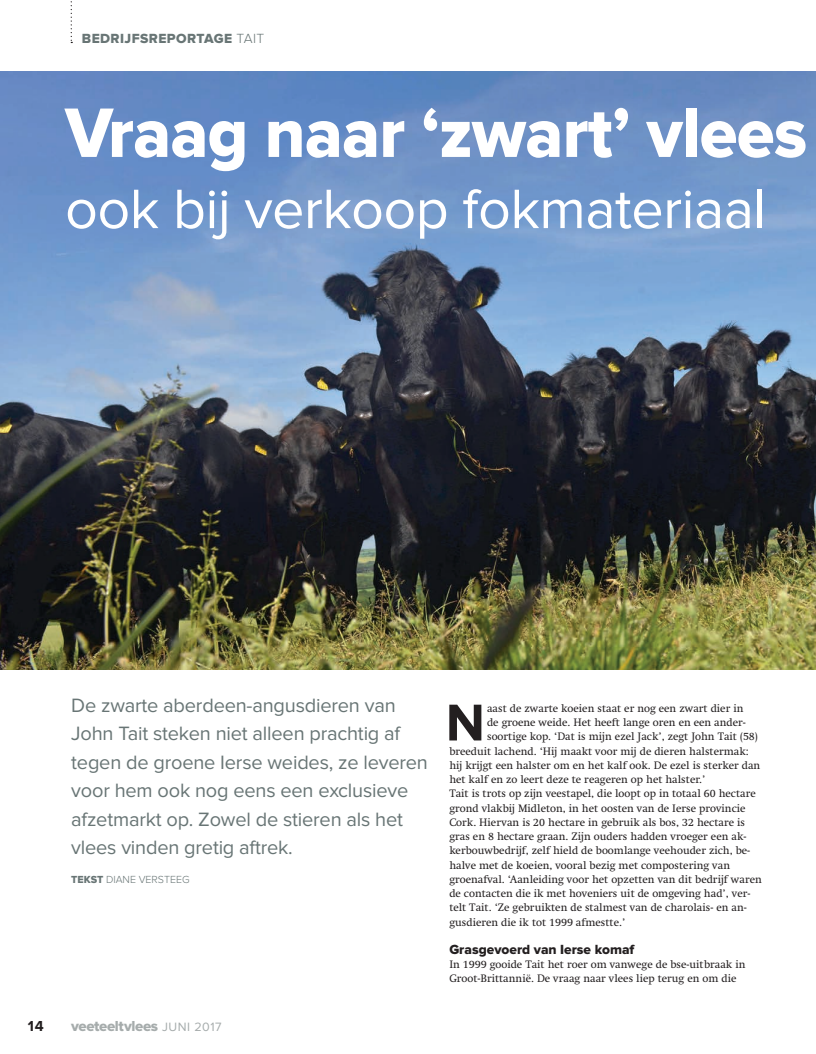
<style>
.page{position:relative;width:816px;height:1054px;background:#fff}
.page>*{position:absolute;margin:0;border:0;box-sizing:border-box;transform-origin:0 0}
.t1{font:72.5px "Proxima Nova Extrabld";letter-spacing:-.01em;color:#fff;scale:.95 1}
.t2{font:57.5px "Proxima Nova";letter-spacing:-.01em;color:#fff}
.t3{font:700 53.62px "Proxima Nova";color:#231f20}
.t4{font:20px/28.5px "Proxima Nova";letter-spacing:-.01em;color:#687575}
.t5{font:15px "Proxima Nova Extrabld";letter-spacing:-.025em;color:#a6acac}
.t6{font:700 15px "Proxima Nova";color:#231f20}
.t7{font:13.75px "Proxima Nova Extrabld";color:#231f20}
.t8{font:13.75px "Proxima Nova Extrabld";letter-spacing:.03em;color:#687575}
.t9{font:11px/14.2px "Swift LT Pro";color:#231f20}
.t10{font:300 10.62px "Proxima Nova";color:#687575}
.s1{font-family:"Proxima Nova";font-weight:300}
.s2{font-family:"Proxima Nova Extrabld";font-weight:400}
.s3{font-family:"Proxima Nova";font-size:12.5px}
</style>
<div class="page">
<img style="left:0;top:72px;width:816px;height:597px">
<svg style="left:71px;top:1px;width:1px;height:42px"></svg>
<p class="t8" style="left:82px;top:31px;width:184px">BEDRIJFSREPORTAGE <span class="s1">TAIT</span></p>
<h1 class="t1" style="left:65px;top:91px;width:782px">Vraag naar ‘zwart’ vlees</h1>
<h2 class="t2" style="left:65px;top:176px;width:703px">ook bij verkoop fokmateriaal</h2>
<h3 class="t6" style="left:28px;top:1017px;width:17px">14</h3>
<h3 class="t4" style="left:71px;top:691px;width:358px">De zwarte aberdeen-angusdieren van John Tait steken niet alleen prachtig af tegen de groene Ierse weides, ze leveren voor hem ook nog eens een exclusieve afzetmarkt op. Zowel de stieren als het vlees vinden gretig aftrek.</h3>
<p class="t10" style="left:71px;top:872px;width:120px"><span class="s2">TEKST</span> DIANE VERSTEEG</p>
<h3 class="t5" style="left:71px;top:1017px;width:152px">veeteeltvlees <span class="s3">JUNI 2017</span></h3>
<h3 class="t3" style="left:446px;top:691px;width:41px">N</h3>
<p class="t9" style="left:487px;top:701px;width:258px">aast de zwarte koeien staat er nog een zwart dier in</p>
<p class="t9" style="left:487px;top:715px;width:260px">de groene weide. Het heeft lange oren en een ander-</p>
<p class="t9" style="left:487px;top:729px;width:272px">soortige kop. ‘Dat is mĳn ezel Jack’, zegt John Tait (58)</p>
<p class="t9" style="left:449px;top:743px;width:301px">breeduit lachend. ‘Hĳ maakt voor mĳ de dieren halstermak:</p>
<p class="t9" style="left:449px;top:757px;width:312px">hĳ krĳgt een halster om en het kalf ook. De ezel is sterker dan</p>
<p class="t9" style="left:449px;top:772px;width:258px">het kalf en zo leert deze te reageren op het halster.’</p>
<p class="t9" style="left:449px;top:786px;width:308px">Tait is trots op zĳn veestapel, die loopt op in totaal 60 hectare</p>
<p class="t9" style="left:449px;top:800px;width:298px">grond vlakbĳ Midleton, in het oosten van de Ierse provincie</p>
<p class="t9" style="left:449px;top:814px;width:297px">Cork. Hiervan is 20 hectare in gebruik als bos, 32 hectare is</p>
<p class="t9" style="left:449px;top:829px;width:298px">gras en 8 hectare graan. Zĳn ouders hadden vroeger een ak-</p>
<p class="t9" style="left:449px;top:843px;width:302px">kerbouwbedrĳf, zelf hield de boomlange veehouder zich, be-</p>
<p class="t9" style="left:449px;top:857px;width:282px">halve met de koeien, vooral bezig met compostering van</p>
<p class="t9" style="left:449px;top:871px;width:314px">groenafval. ‘Aanleiding voor het opzetten van dit bedrĳf waren</p>
<p class="t9" style="left:449px;top:885px;width:303px">de contacten die ik met hoveniers uit de omgeving had’, ver-</p>
<p class="t9" style="left:449px;top:900px;width:299px">telt Tait. ‘Ze gebruikten de stalmest van de charolais- en an-</p>
<p class="t9" style="left:449px;top:914px;width:177px">gusdieren die ik tot 1999 afmestte.’</p>
<p class="t7" style="left:449px;top:941px;width:187px">Grasgevoerd van Ierse komaf</p>
<p class="t9" style="left:449px;top:957px;width:298px">In 1999 gooide Tait het roer om vanwege de bse-uitbraak in<br>Groot-Brittannië. De vraag naar vlees liep terug en om die</p>
</div>
